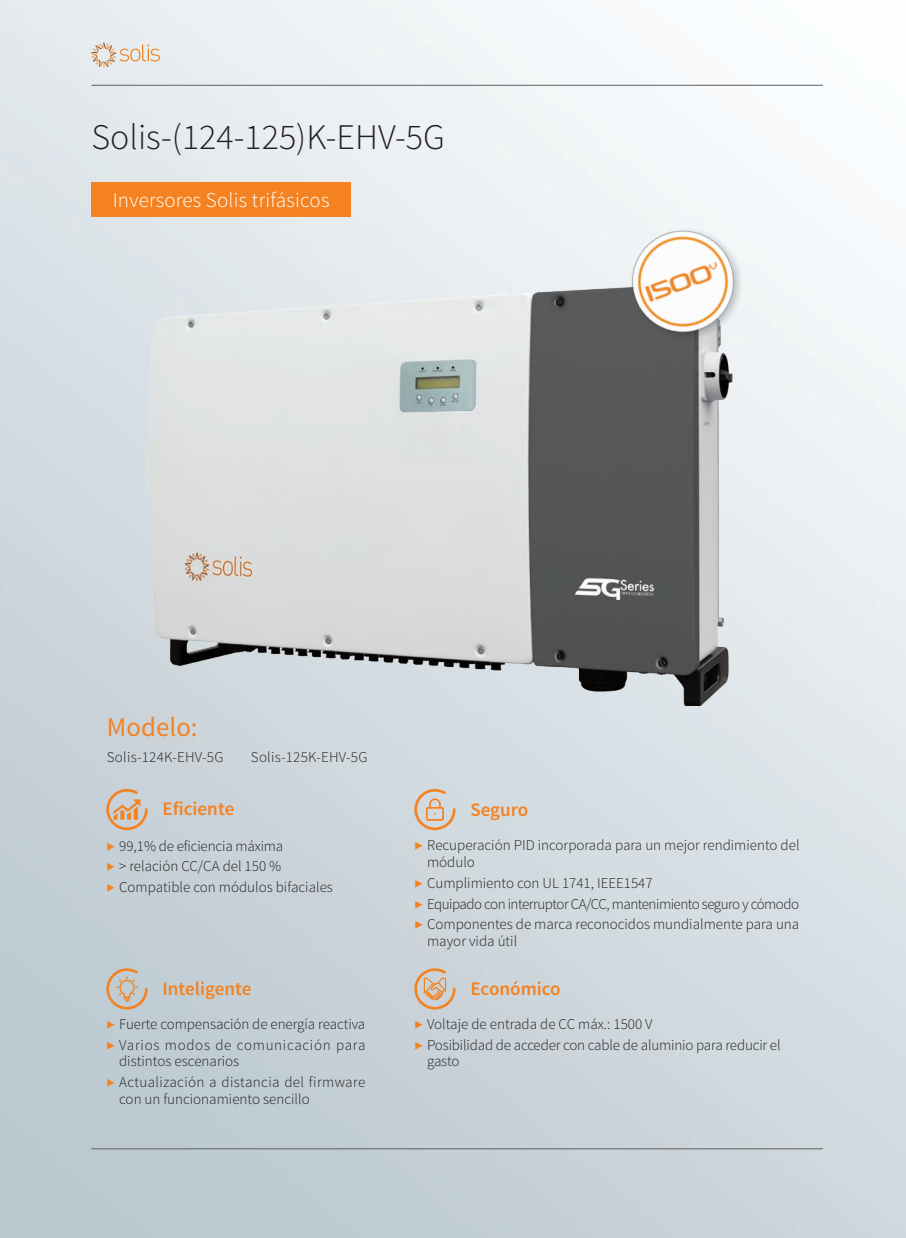
<style>
.page{position:relative;width:906px;height:1238px;background:#fff}
.page>*{position:absolute;margin:0;border:0;box-sizing:border-box;transform-origin:0 0}
.t1{font:300 36px "Source Sans Pro";color:#231f20}
.t2{font:27px "Source Sans Pro";color:#f58220}
.t3{font:300 21px "Source Sans Pro";letter-spacing:.01em;color:#fff}
.t4{font:600 19.05px "Source Sans Pro";color:#f58220}
.t5{font:300 15px/20.7px "Source Sans Pro";color:#231f20}
.t6{font:300 15px/20.7px "Source Sans Pro";letter-spacing:.025em;color:#231f20}
.s1{color:#f58220}
</style>
<div class="page">
<img style="left:0;top:0;width:906px;height:1237px">
<hr style="left:91px;top:85px;width:732px;height:1px;background:#5f5f62">
<hr style="left:91px;top:1148px;width:732px;height:1px;background:#5f5f62">
<svg style="left:91px;top:43px;width:69px;height:24px;background:#e5d6ca"></svg>
<div style="left:91px;top:183px;width:260px;height:34px;background:#f58220"></div>
<svg style="left:413px;top:967px;width:42px;height:42px;background:#d4bda8"></svg>
<svg style="left:413px;top:788px;width:42px;height:42px;background:#d8c5b3"></svg>
<svg style="left:105px;top:967px;width:43px;height:42px;background:#cabcad"></svg>
<svg style="left:105px;top:788px;width:43px;height:42px;background:#d3bba4"></svg>
<img style="left:0;top:284px;width:906px;height:421px">
<img style="left:603px;top:200px;width:169px;height:168px">
<h1 class="t1" style="left:91px;top:115px;width:355px">Solis-(124-125)K-EHV-5G</h1>
<h3 class="t3" style="left:113px;top:187px;width:218px">Inversores Solis trifásicos</h3>
<h2 class="t2" style="left:107px;top:710px;width:92px">Modelo:</h2>
<p class="t5" style="left:107px;top:746px;width:118px">Solis-124K-EHV-5G</p>
<p class="t5" style="left:251px;top:746px;width:118px">Solis-125K-EHV-5G</p>
<p class="t4" style="left:162px;top:796px;width:73px">Eficiente</p>
<p class="t5" style="left:106px;top:835px;width:228px"><span class="s1">▶</span> 99,1% de eficiencia máxima<br><span class="s1">▶</span> &gt; relación CC/CA del 150 %<br><span class="s1">▶</span> Compatible con módulos bifaciales</p>
<p class="t4" style="left:162px;top:976px;width:91px">Inteligente</p>
<p class="t5" style="left:106px;top:1013px;width:261px"><span class="s1">▶</span> Fuerte compensación de energía reactiva <span class="s1">▶</span> Varios modos de comunicación para</p>
<p class="t6" style="left:106px;top:1050px;width:260px;text-indent:13px">distintos escenarios<br><span class="s1">▶</span> Actualización a distancia del firmware</p>
<p class="t5" style="left:119px;top:1088px;width:192px">con un funcionamiento sencillo</p>
<p class="t4" style="left:470px;top:797px;width:59px">Seguro</p>
<p class="t5" style="left:427px;top:837px;width:374px;line-height:16.5px;text-indent:-13px"><span class="s1">▶</span> Recuperación PID incorporada para un mejor rendimiento del módulo</p>
<p class="t5" style="left:414px;top:872px;width:386px"><span class="s1">▶</span> Cumplimiento con UL 1741, IEEE1547<br><span class="s1">▶</span> Equipado con interruptor CA/CC, mantenimiento seguro y cómodo <span class="s1">▶</span> Componentes de marca reconocidos mundialmente para una</p>
<p class="t5" style="left:427px;top:930px;width:92px">mayor vida útil</p>
<p class="t4" style="left:470px;top:976px;width:92px">Económico</p>
<p class="t5" style="left:414px;top:1013px;width:368px"><span class="s1">▶</span> Voltaje de entrada de CC máx.: 1500 V<br><span class="s1">▶</span> Posibilidad de acceder con cable de aluminio para reducir el</p>
<p class="t5" style="left:427px;top:1050px;width:34px">gasto</p>
</div>
